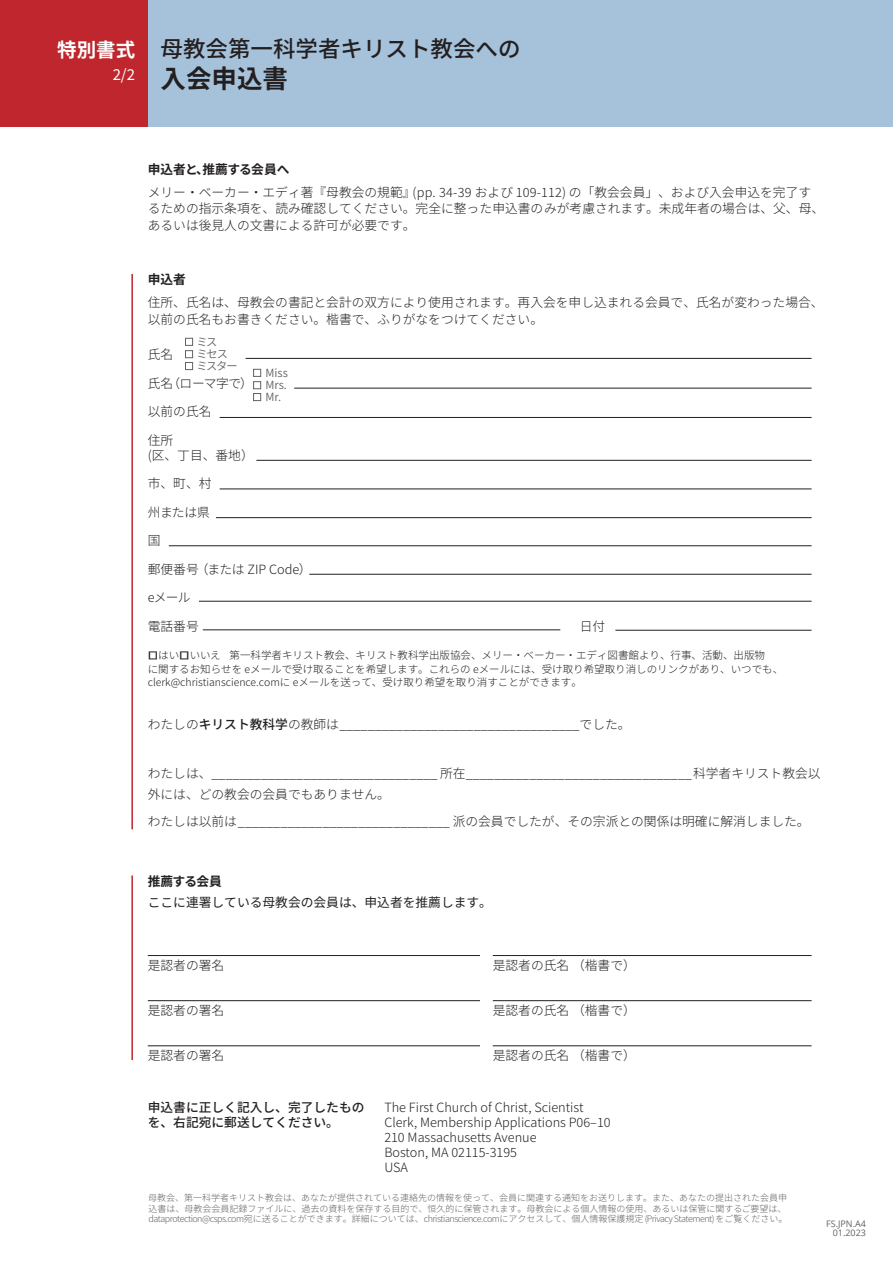
<style>
.page{position:relative;width:893px;height:1263px;background:#fff}
.page>*{position:absolute;margin:0;border:0;box-sizing:border-box;transform-origin:0 0}
.t1{font:30px "Helvetica Neue";color:#231f20}
.t2{font:700 25.5px "Source Han Sans JP";color:#231f20}
.t3{font:500 22.5px "Source Han Sans JP";color:#231f20}
.t4{font:700 19.5px "Source Han Sans JP";color:#fff}
.page_1_of_2{font:15px "Source Han Sans JP";color:#fff}
.application_text{font:300 12.75px/15px "Source Han Sans JP";color:#231f20}
.ALL_TEXT{font:300 12.75px/16.5px "Source Han Sans JP";color:#231f20}
.application_text-2{font:500 12.75px/15px "Source Han Sans JP";color:#231f20}
.application_text-3{font:12.75px "Source Han Sans JP";color:#231f20}
.ALL_TEXT-2{font:700 12.75px "Source Han Sans JP";color:#231f20}
.application_text-4{font:700 12.75px "Source Han Sans JP";letter-spacing:-.05em;color:#231f20}
.t5{font:11.25px "Source Han Sans JP";letter-spacing:-.045em;color:#636366}
.t6{font:300 10.5px/13.5px "Source Han Sans JP";color:#231f20}
.small_text_bottom{font:300 9px/10.5px "Source Han Sans JP";color:#636366}
.small_text_bottom__p{font:9px "Open Sans";color:#636366}
.s1{font-weight:500}
</style>
<div class="page">
<div style="left:0;top:0;width:893px;height:126px;background:#a6c2da"></div>
<div style="left:0;top:0;width:147px;height:126px;background:#c0262d"></div>
<hr style="left:131px;top:875px;width:2px;height:185px;background:#c0262d">
<hr style="left:131px;top:274px;width:2px;height:555px;background:#c0262d">
<hr style="left:294px;top:388px;width:518px;height:1px;background:#231f20">
<hr style="left:246px;top:358px;width:566px;height:1px;background:#231f20">
<hr style="left:220px;top:417px;width:592px;height:1px;background:#231f20">
<hr style="left:256px;top:460px;width:556px;height:1px;background:#231f20">
<hr style="left:220px;top:488px;width:592px;height:1px;background:#231f20">
<hr style="left:216px;top:517px;width:596px;height:1px;background:#231f20">
<hr style="left:169px;top:545px;width:643px;height:1px;background:#231f20">
<hr style="left:309px;top:574px;width:503px;height:1px;background:#231f20">
<hr style="left:199px;top:601px;width:613px;height:1px;background:#231f20">
<hr style="left:203px;top:629px;width:357px;height:1px;background:#231f20">
<hr style="left:615px;top:630px;width:197px;height:1px;background:#231f20">
<div style="left:185px;top:338px;width:8px;height:8px;border:1px solid #636366"></div>
<div style="left:185px;top:350px;width:8px;height:8px;border:1px solid #636366"></div>
<div style="left:185px;top:362px;width:8px;height:8px;border:1px solid #636366"></div>
<div style="left:253px;top:369px;width:8px;height:8px;border:1px solid #636366"></div>
<div style="left:253px;top:381px;width:8px;height:8px;border:1px solid #636366"></div>
<div style="left:253px;top:393px;width:8px;height:8px;border:1px solid #636366"></div>
<hr style="left:148px;top:955px;width:332px;height:1px;background:#231f20">
<hr style="left:493px;top:955px;width:319px;height:1px;background:#231f20">
<hr style="left:148px;top:1000px;width:332px;height:1px;background:#231f20">
<hr style="left:493px;top:1000px;width:319px;height:1px;background:#231f20">
<hr style="left:148px;top:1045px;width:332px;height:1px;background:#231f20">
<hr style="left:493px;top:1045px;width:319px;height:1px;background:#231f20">
<p class="t4" style="left:57px;top:39px;width:79px">特別書式</p>
<p class="page_1_of_2" style="left:113px;top:66px;width:24px">2/2</p>
<p class="t3" style="left:161px;top:36px;width:361px">母教会第一科学者キリスト教会への</p>
<p class="t2" style="left:161px;top:64px;width:129px">入会申込書</p>
<p class="ALL_TEXT-2" style="left:148px;top:162px;width:143px">申込者と、推薦する会員へ</p>
<p class="ALL_TEXT" style="left:148px;top:184px;width:678px">メリー・ベーカー・エディ著『母教会の規範』(pp. 34-39 および 109-112) の「教会会員」、および入会申込を完了するための指示条項を、読み確認してください。完全に整った申込書のみが考慮されます。未成年者の場合は、父、母、あるいは後見人の文書による許可が必要です。</p>
<p class="ALL_TEXT-2" style="left:148px;top:272px;width:52px">申込者　</p>
<p class="ALL_TEXT" style="left:148px;top:295px;width:677px">住所、氏名は、母教会の書記と会計の双方により使用されます。再入会を申し込まれる会員で、氏名が変わった場合、以前の氏名もお書きください。楷書で、ふりがなをつけてください。</p>
<p class="application_text" style="left:148px;top:347px;width:27px">氏名</p>
<p class="application_text" style="left:148px;top:376px;width:107px">氏名（ローマ字で）</p>
<p class="application_text" style="left:148px;top:404px;width:65px">以前の氏名</p>
<p class="application_text" style="left:148px;top:433px;width:108px">住所<br>(区、丁目、番地）</p>
<p class="application_text" style="left:148px;top:476px;width:65px">市、町、村</p>
<p class="application_text" style="left:148px;top:505px;width:64px">州または県</p>
<p class="application_text" style="left:148px;top:533px;width:14px">国</p>
<p class="application_text" style="left:148px;top:562px;width:165px">郵便番号 （または ZIP Code）</p>
<p class="application_text" style="left:148px;top:590px;width:44px">eメール</p>
<p class="application_text" style="left:148px;top:619px;width:53px">電話番号</p>
<p class="application_text" style="left:580px;top:619px;width:27px">日付</p>
<p class="t1" style="left:148px;top:640px;width:12px">⸋</p>
<p class="t6" style="left:158px;top:649px;width:22px">はい</p>
<p class="t1" style="left:179px;top:640px;width:12px">⸋</p>
<p class="t5" style="left:197px;top:336px;width:22px">ミス</p>
<p class="t5" style="left:197px;top:348px;width:33px">ミセス</p>
<p class="t5" style="left:197px;top:360px;width:43px">ミスター</p>
<p class="t5" style="left:265px;top:367px;width:24px">Miss</p>
<p class="t5" style="left:265px;top:379px;width:23px">Mrs.</p>
<p class="t5" style="left:265px;top:391px;width:17px">Mr.</p>
<p class="t6" style="left:148px;top:649px;width:637px;text-indent:42px">いいえ 第一科学者キリスト教会、キリスト教科学出版協会、メリー・ベーカー・エディ図書館より、行事、活動、出版物<br>に関するお知らせを eメールで受け取ることを希望します。これらの eメールには、受け取り希望取り消しのリンクがあり、いつでも、clerk@christianscience.comに eメールを送って、受け取り希望を取り消すことができます。</p>
<p class="application_text" style="left:148px;top:717px;width:484px">わたしの<span class="s1">キリスト教科学</span>の教師は__________________________________でした。</p>
<p class="application_text" style="left:148px;top:763px;width:674px;line-height:21px">わたしは、________________________________ 所在________________________________科学者キリスト教会以外には、どの教会の会員でもありません。</p>
<p class="application_text" style="left:148px;top:814px;width:663px">わたしは以前は______________________________ 派の会員でしたが、その宗派との関係は明確に解消しました。</p>
<p class="application_text-4" style="left:148px;top:874px;width:76px">推薦する会員</p>
<p class="application_text-3" style="left:148px;top:895px;width:346px">ここに連署している母教会の会員は、申込者を推薦します。</p>
<p class="application_text" style="left:148px;top:958px;width:78px">是認者の署名</p>
<p class="application_text" style="left:148px;top:1003px;width:78px">是認者の署名</p>
<p class="application_text" style="left:493px;top:958px;width:145px">是認者の氏名 （楷書で）</p>
<p class="application_text" style="left:493px;top:1003px;width:145px">是認者の氏名 （楷書で）</p>
<p class="application_text" style="left:148px;top:1048px;width:78px">是認者の署名</p>
<p class="application_text" style="left:493px;top:1048px;width:145px">是認者の氏名 （楷書で）</p>
<p class="application_text-2" style="left:148px;top:1100px;width:218px">申込書に正しく記入し、完了したものを、右記宛に郵送してください。</p>
<p class="application_text" style="left:384px;top:1100px;width:201px">The First Church of Christ, Scientist</p>
<p class="application_text" style="left:384px;top:1115px;width:228px">Clerk, Membership Applications P06–10</p>
<p class="application_text" style="left:384px;top:1130px;width:154px">210 Massachusetts Avenue</p>
<p class="application_text" style="left:384px;top:1145px;width:134px">Boston, MA 02115-3195<br>USA</p>
<p class="small_text_bottom" style="left:148px;top:1193px;width:641px">母教会、第一科学者キリスト教会は、あなたが提供されている連絡先の情報を使って、会員に関連する通知をお送りします。また、あなたの提出された会員申込書は、母教会会員記録ファイルに、過去の資料を保存する目的で、恒久的に保管されます。母教会による個人情報の使用、あるいは保管に関するご要望は、dataprotection@csps.com宛に送ることができます。詳細については、christianscience.comにアクセスして、個人情報保護規定 (Privacy Statement) をご覧ください。</p>
<p class="small_text_bottom__p" style="left:826px;top:1217px;width:41px">FS.JPN.A4</p>
<p class="small_text_bottom__p" style="left:833px;top:1226px;width:35px">01.2023</p>
</div>
